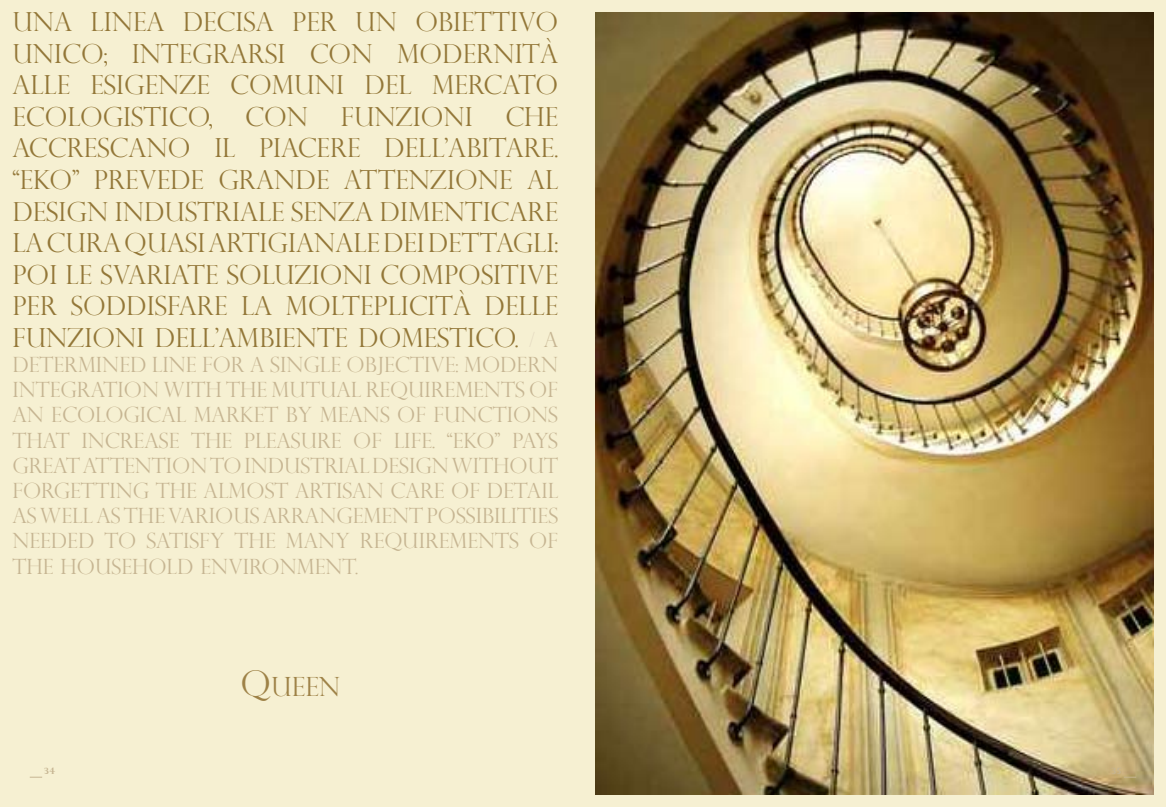
<style>
.page{position:relative;width:1166px;height:807px;background:#fff}
.page>*{position:absolute;margin:0;border:0;box-sizing:border-box;transform-origin:0 0}
.t1{font:300 26.51px "Perpetua Titling";color:#9e8247}
.t2{font:300 26.25px/31.5px "Perpetua Titling";color:#937738;text-align:justify}
.t3{font:300 21px/25.2px "Perpetua Titling";color:#c6b592;text-align:justify}
.t4{font:700 8.75px "Perpetua Titling";color:#c6b592}
.s1{font-size:21px;color:#ddd1ba}
.s2{font-size:21px;color:#c6b592}
.s3{font-size:35.26px}
</style>
<div class="page">
<div style="left:0;top:0;width:1166px;height:806px;background:#f6f0d2"></div>
<img style="left:595px;top:12px;width:558px;height:781px">
<svg style="left:30px;top:776px;width:12px;height:1px"></svg>
<svg style="left:1124px;top:776px;width:12px;height:1px"></svg>
<p class="t2" style="left:12px;top:6px;width:547px">UNA LINEA DECISA PER UN OBIETTIVO UNICO; INTEGRARSI CON MODERNITÀ ALLE ESIGENZE COMUNI DEL MERCATO ECOLOGISTICO, CON FUNZIONI CHE ACCRESCANO IL PIACERE DELL’ABITARE. “EKO” PREVEDE GRANDE ATTENZIONE AL DESIGN INDUSTRIALE SENZA DIMENTICARE LA CURA QUASI ARTIGIANALE DEI DETTAGLI:<br>POI LE SVARIATE SOLUZIONI COMPOSITIVE PER SODDISFARE LA MOLTEPLICITÀ DELLE FUNZIONI DELL’AMBIENTE DOMESTICO. <span class="s1">/</span> <span class="s2">A</span></p>
<p class="t3" style="left:12px;top:351px;width:547px">DETERMINED LINE FOR A SINGLE OBJECTIVE: MODERN INTEGRATION WITH THE MUTUAL REQUIREMENTS OF AN ECOLOGICAL MARKET BY MEANS OF FUNCTIONS THAT INCREASE THE PLEASURE OF LIFE. “EKO” PAYS GREAT ATTENTION TO INDUSTRIAL DESIGN WITHOUT FORGETTING THE ALMOST ARTISAN CARE OF DETAIL AS WELL AS THE VARIOUS ARRANGEMENT POSSIBILITIES NEEDED TO SATISFY THE MANY REQUIREMENTS OF THE HOUSEHOLD ENVIRONMENT.</p>
<p class="t4" style="left:45px;top:764px;width:12px">34</p>
<p class="t1" style="left:241px;top:670px;width:101px"><span class="s3">Q</span>UEEN</p>
</div>
